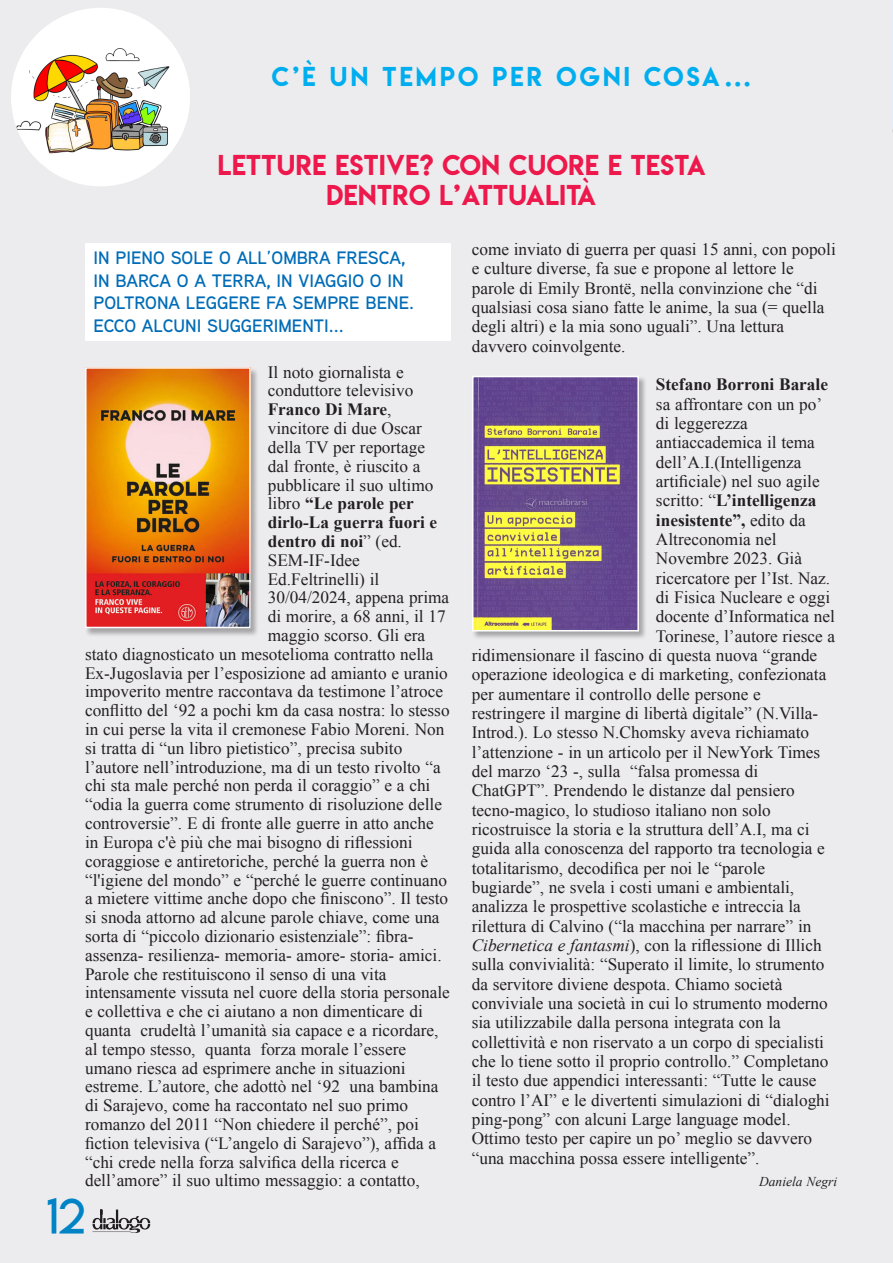
<style>
.page{position:relative;width:893px;height:1263px;background:#fff}
.page>*{position:absolute;margin:0;border:0;box-sizing:border-box;transform-origin:0 0}
.t1{font:48px "Lemon Milklight";color:#008fd5}
.t2{font:25.5px/30px "Lemon Milk";letter-spacing:.02em;color:#ed184b;text-align:center}
.t3{font:24.15px "Lemon Milk";letter-spacing:.135em;color:#00aeef}
.t4{font:600 18px/22.5px "Aaux Next";color:#006cb7}
.t5{font:17.25px/19.4px "Times New Roman";color:#231f20}
.t6{font:700 17.25px "Times New Roman";color:#231f20}
.t7{font:italic 13.5px "Times New Roman";color:#231f20}
.s1{font-weight:400}
.s2{font-style:italic}
</style>
<div class="page">
<div style="left:0;top:0;width:892px;height:1263px;background:#ececee"></div>
<svg style="left:93px;top:1209px;width:57px;height:24px"></svg>
<hr style="left:892px;top:0;width:1px;height:128px;background:#e1eff9">
<div style="left:11px;top:8px;width:179px;height:178px;background:#fff;border-radius:50%"></div>
<img style="left:16px;top:41px;width:168px;height:112px">
<div style="left:85px;top:243px;width:366px;height:97px;background:#fff"></div>
<div style="left:85px;top:367px;width:175px;height:270px;background:#231f20;opacity:.35"></div>
<img style="left:88px;top:370px;width:160px;height:255px">
<div style="left:85px;top:367px;width:166px;height:261px;border:2px solid #fff"></div>
<div style="left:472px;top:375px;width:176px;height:265px;background:#231f20;opacity:.35"></div>
<img style="left:475px;top:379px;width:161px;height:249px">
<div style="left:472px;top:376px;width:167px;height:255px;border:2px solid #fff"></div>
<p class="t3" style="left:272px;top:59px;width:482px">C’È UN TEMPO PER OGNI COSA…</p>
<p class="t2" style="left:218px;top:150px;width:489px">LETTURE ESTIVE? CON CUORE E TESTA<br>DENTRO L’ATTUALITÀ</p>
<p class="t4" style="left:94px;top:246px;width:322px">IN PIENO SOLE O ALL’OMBRA FRESCA,<br>IN BARCA O A TERRA, IN VIAGGIO O IN<br>POLTRONA LEGGERE FA SEMPRE BENE.<br>ECCO ALCUNI SUGGERIMENTI...</p>
<p class="t5" style="left:268px;top:362px;width:137px">Il noto giornalista e</p>
<p class="t5" style="left:268px;top:381px;width:147px">conduttore televisivo</p>
<p class="t6" style="left:268px;top:398px;width:125px">Franco Di Mare<span class="s1">,</span></p>
<p class="t5" style="left:268px;top:418px;width:156px">vincitore di due Oscar</p>
<p class="t5" style="left:268px;top:437px;width:159px">della TV per reportage</p>
<p class="t5" style="left:268px;top:456px;width:154px">dal fronte, è riuscito a</p>
<p class="t5" style="left:268px;top:475px;width:167px">pubblicare il suo ultimo</p>
<p class="t6" style="left:268px;top:492px;width:148px"><span class="s1">libro</span> “Le parole per</p>
<p class="t6" style="left:268px;top:510px;width:171px">dirlo-La guerra fuori e</p>
<p class="t6" style="left:268px;top:529px;width:136px">dentro di noi<span class="s1">” (ed.</span></p>
<p class="t5" style="left:268px;top:550px;width:93px">SEM-IF-Idee</p>
<p class="t5" style="left:268px;top:569px;width:113px">Ed.Feltrinelli) il</p>
<p class="t5" style="left:268px;top:588px;width:183px">30/04/2024, appena prima</p>
<p class="t5" style="left:268px;top:606px;width:179px">di morire, a 68 anni, il 17</p>
<p class="t5" style="left:268px;top:625px;width:159px">maggio scorso. Gli era</p>
<p class="t5" style="left:85px;top:644px;width:350px">stato diagnosticato un mesotelioma contratto nella</p>
<p class="t5" style="left:85px;top:663px;width:364px">Ex-Jugoslavia per l’esposizione ad amianto e uranio</p>
<p class="t5" style="left:85px;top:682px;width:360px">impoverito mentre raccontava da testimone l’atroce</p>
<p class="t5" style="left:85px;top:700px;width:366px">conflitto del ‘92 a pochi km da casa nostra: lo stesso</p>
<p class="t5" style="left:85px;top:719px;width:361px">in cui perse la vita il cremonese Fabio Moreni. Non</p>
<p class="t5" style="left:85px;top:738px;width:319px">si tratta di “un libro pietistico”, precisa subito</p>
<p class="t5" style="left:85px;top:757px;width:357px">l’autore nell’introduzione, ma di un testo rivolto “a</p>
<p class="t5" style="left:85px;top:776px;width:347px">chi sta male perché non perda il coraggio” e a chi</p>
<p class="t5" style="left:85px;top:794px;width:359px">“odia la guerra come strumento di risoluzione delle</p>
<p class="t5" style="left:85px;top:813px;width:350px">controversie”. E di fronte alle guerre in atto anche</p>
<p class="t5" style="left:85px;top:832px;width:329px">in Europa c'è più che mai bisogno di riflessioni</p>
<p class="t5" style="left:85px;top:851px;width:345px">coraggiose e antiretoriche, perché la guerra non è</p>
<p class="t5" style="left:85px;top:870px;width:364px">“l'igiene del mondo” e “perché le guerre continuano</p>
<p class="t5" style="left:85px;top:888px;width:365px">a mietere vittime anche dopo che finiscono”. Il testo</p>
<p class="t5" style="left:85px;top:907px;width:356px">si snoda attorno ad alcune parole chiave, come una</p>
<p class="t5" style="left:85px;top:926px;width:330px">sorta di “piccolo dizionario esistenziale”: fibra-</p>
<p class="t5" style="left:85px;top:945px;width:358px">assenza- resilienza- memoria- amore- storia- amici.</p>
<p class="t5" style="left:85px;top:964px;width:303px">Parole che restituiscono il senso di una vita</p>
<p class="t5" style="left:85px;top:983px;width:366px">intensamente vissuta nel cuore della storia personale</p>
<p class="t5" style="left:85px;top:1001px;width:339px">e collettiva e che ci aiutano a non dimenticare di</p>
<p class="t5" style="left:85px;top:1020px;width:355px">quanta crudeltà l’umanità sia capace e a ricordare,</p>
<p class="t5" style="left:85px;top:1039px;width:323px">al tempo stesso, quanta forza morale l’essere</p>
<p class="t5" style="left:85px;top:1058px;width:322px">umano riesca ad esprimere anche in situazioni</p>
<p class="t5" style="left:85px;top:1077px;width:355px">estreme. L’autore, che adottò nel ‘92 una bambina</p>
<p class="t5" style="left:85px;top:1095px;width:325px">di Sarajevo, come ha raccontato nel suo primo</p>
<p class="t5" style="left:85px;top:1114px;width:335px">romanzo del 2011 “Non chiedere il perché”, poi</p>
<p class="t5" style="left:85px;top:1133px;width:353px">fiction televisiva (“L’angelo di Sarajevo”), affida a</p>
<p class="t5" style="left:85px;top:1152px;width:315px">“chi crede nella forza salvifica della ricerca e</p>
<p class="t5" style="left:85px;top:1171px;width:336px">dell’amore” il suo ultimo messaggio: a contatto,</p>
<h1 class="t1" style="left:47px;top:1186px;width:40px">12</h1>
<p class="t5" style="left:472px;top:239px;width:366px">come inviato di guerra per quasi 15 anni, con popoli e culture diverse, fa sue e propone al lettore le parole di Emily Brontë, nella convinzione che “di qualsiasi cosa siano fatte le anime, la sua (= quella degli altri) e la mia sono uguali”. Una lettura davvero coinvolgente.</p>
<p class="t6" style="left:656px;top:373px;width:174px">Stefano Borroni Barale</p>
<p class="t5" style="left:656px;top:394px;width:168px">sa affrontare con un po’</p>
<p class="t5" style="left:656px;top:413px;width:93px">di leggerezza</p>
<p class="t5" style="left:656px;top:433px;width:160px">antiaccademica il tema</p>
<p class="t5" style="left:656px;top:452px;width:147px">dell’A.I.(Intelligenza</p>
<p class="t5" style="left:656px;top:471px;width:165px">artificiale) nel suo agile</p>
<p class="t6" style="left:656px;top:489px;width:162px"><span class="s1">scritto: “</span>L’intelligenza</p>
<p class="t6" style="left:656px;top:508px;width:151px">inesistente”, <span class="s1">edito da</span></p>
<p class="t5" style="left:656px;top:529px;width:122px">Altreconomia nel</p>
<p class="t5" style="left:656px;top:549px;width:148px">Novembre 2023. Già</p>
<p class="t5" style="left:656px;top:568px;width:176px">ricercatore per l’Ist. Naz.</p>
<p class="t5" style="left:656px;top:587px;width:176px">di Fisica Nucleare e oggi</p>
<p class="t5" style="left:656px;top:607px;width:181px">docente d’Informatica nel</p>
<p class="t5" style="left:656px;top:626px;width:181px">Torinese, l’autore riesce a</p>
<p class="t5" style="left:472px;top:645px;width:347px">ridimensionare il fascino di questa nuova “grande</p>
<p class="t5" style="left:472px;top:665px;width:356px">operazione ideologica e di marketing, confezionata</p>
<p class="t5" style="left:472px;top:684px;width:291px">per aumentare il controllo delle persone e</p>
<p class="t5" style="left:472px;top:703px;width:348px">restringere il margine di libertà digitale” (N.Villa-</p>
<p class="t5" style="left:472px;top:723px;width:339px">Introd.). Lo stesso N.Chomsky aveva richiamato</p>
<p class="t5" style="left:472px;top:742px;width:350px">l’attenzione - in un articolo per il NewYork Times</p>
<p class="t5" style="left:472px;top:761px;width:288px">del marzo ‘23 -, sulla “falsa promessa di</p>
<p class="t5" style="left:472px;top:781px;width:325px">ChatGPT”. Prendendo le distanze dal pensiero</p>
<p class="t5" style="left:472px;top:800px;width:301px">tecno-magico, lo studioso italiano non solo</p>
<p class="t5" style="left:472px;top:819px;width:339px">ricostruisce la storia e la struttura dell’A.I, ma ci</p>
<p class="t5" style="left:472px;top:839px;width:355px">guida alla conoscenza del rapporto tra tecnologia e</p>
<p class="t5" style="left:472px;top:858px;width:295px">totalitarismo, decodifica per noi le “parole</p>
<p class="t5" style="left:472px;top:877px;width:324px">bugiarde”, ne svela i costi umani e ambientali,</p>
<p class="t5" style="left:472px;top:896px;width:331px">analizza le prospettive scolastiche e intreccia la</p>
<p class="t5" style="left:472px;top:916px;width:341px">rilettura di Calvino (“la macchina per narrare” in</p>
<p class="t5" style="left:472px;top:935px;width:351px"><span class="s2">Cibernetica e fantasmi</span>), con la riflessione di Illich</p>
<p class="t5" style="left:472px;top:954px;width:354px">sulla convivialità: “Superato il limite, lo strumento</p>
<p class="t5" style="left:472px;top:974px;width:312px">da servitore diviene despota. Chiamo società</p>
<p class="t5" style="left:472px;top:993px;width:358px">conviviale una società in cui lo strumento moderno</p>
<p class="t5" style="left:472px;top:1012px;width:311px">sia utilizzabile dalla persona integrata con la</p>
<p class="t5" style="left:472px;top:1032px;width:354px">collettività e non riservato a un corpo di specialisti</p>
<p class="t5" style="left:472px;top:1051px;width:358px">che lo tiene sotto il proprio controllo.” Completano</p>
<p class="t5" style="left:472px;top:1070px;width:346px">il testo due appendici interessanti: “Tutte le cause</p>
<p class="t5" style="left:472px;top:1090px;width:359px">contro l’AI” e le divertenti simulazioni di “dialoghi</p>
<p class="t5" style="left:472px;top:1109px;width:320px">ping-pong” con alcuni Large language model.</p>
<p class="t5" style="left:472px;top:1128px;width:342px">Ottimo testo per capire un po’ meglio se davvero</p>
<p class="t5" style="left:472px;top:1148px;width:289px">“una macchina possa essere intelligente”.</p>
<p class="t7" style="left:759px;top:1172px;width:79px">Daniela Negri</p>
</div>
